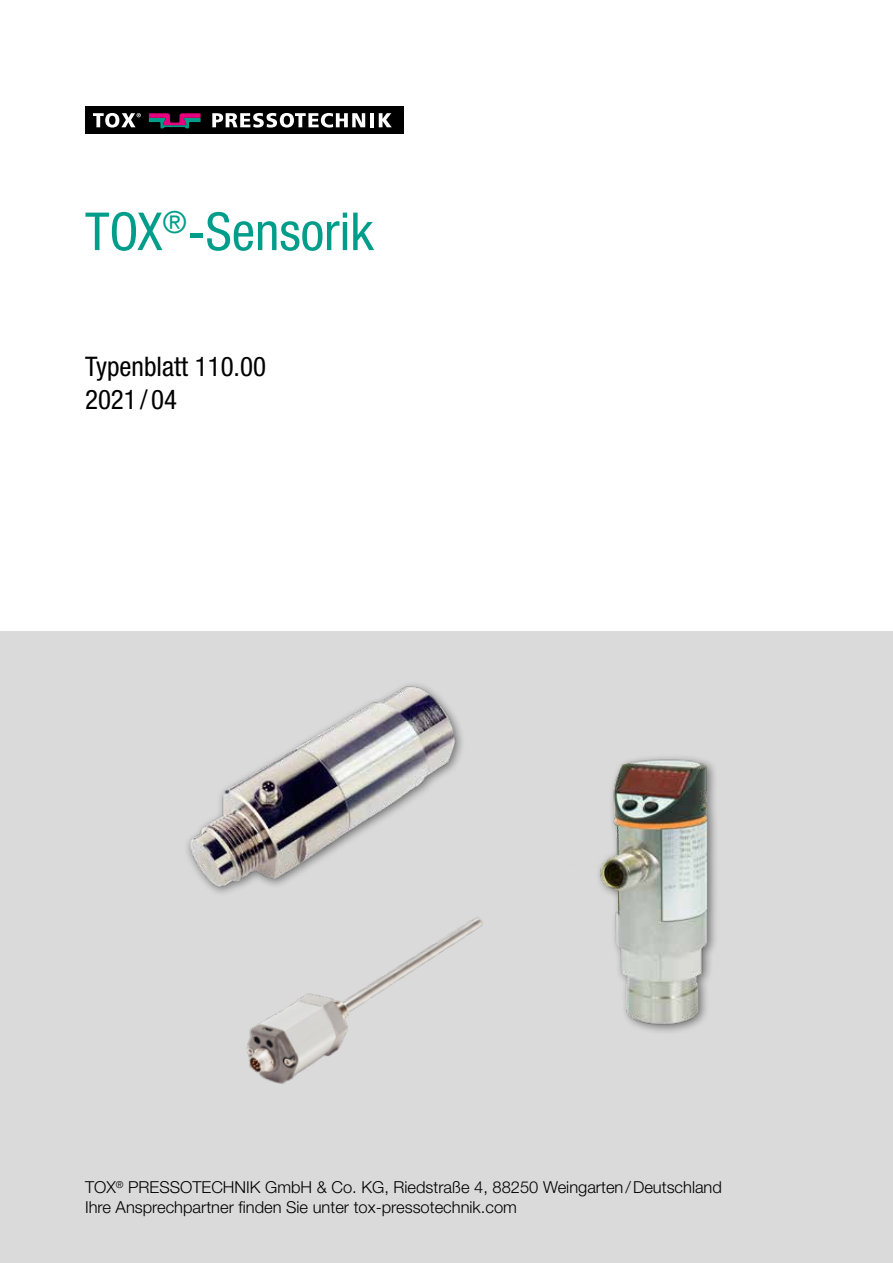
<style>
.page{position:relative;width:893px;height:1263px;background:#fff}
.page>*{position:absolute;margin:0;border:0;box-sizing:border-box;transform-origin:0 0}
.t1{font:condensed 52.5px "Helvetica Neue LT Std";color:#009d8b}
.t2{font:condensed 27px/32.4px "Helvetica Neue LT Std";color:#000}
.t3{font:300 16.5px/19.8px "Helvetica Neue LT Std";color:#000}
</style>
<div class="page">
<div style="left:0;top:631px;width:893px;height:632px;background:#dadada"></div>
<img style="left:599px;top:757px;width:117px;height:275px">
<img style="left:246px;top:917px;width:237px;height:167px">
<img style="left:187px;top:684px;width:276px;height:209px">
<div style="left:85px;top:106px;width:319px;height:28px;background:#000"></div>
<svg style="left:93px;top:113px;width:48px;height:15px"></svg>
<svg style="left:212px;top:113px;width:153px;height:15px"></svg>
<hr style="left:370px;top:113px;width:4px;height:14px;background:#fff">
<svg style="left:379px;top:113px;width:13px;height:14px"></svg>
<svg style="left:149px;top:113px;width:52px;height:15px"></svg>
<h1 class="t1" style="left:85px;top:201px;width:290px">TOX<sup>®</sup>-Sensorik</h1>
<h2 class="t2" style="left:85px;top:351px;width:182px">Typenblatt 110.00<br>2021 / 04</h2>
<p class="t3" style="left:85px;top:1177px;width:638px">TOX<sup>®</sup> PRESSOTECHNIK GmbH &amp; Co. KG, Riedstraße 4, 88250 Weingarten/Deutschland<br>Ihre Ansprechpartner finden Sie unter tox-pressotechnik.com</p>
</div>
